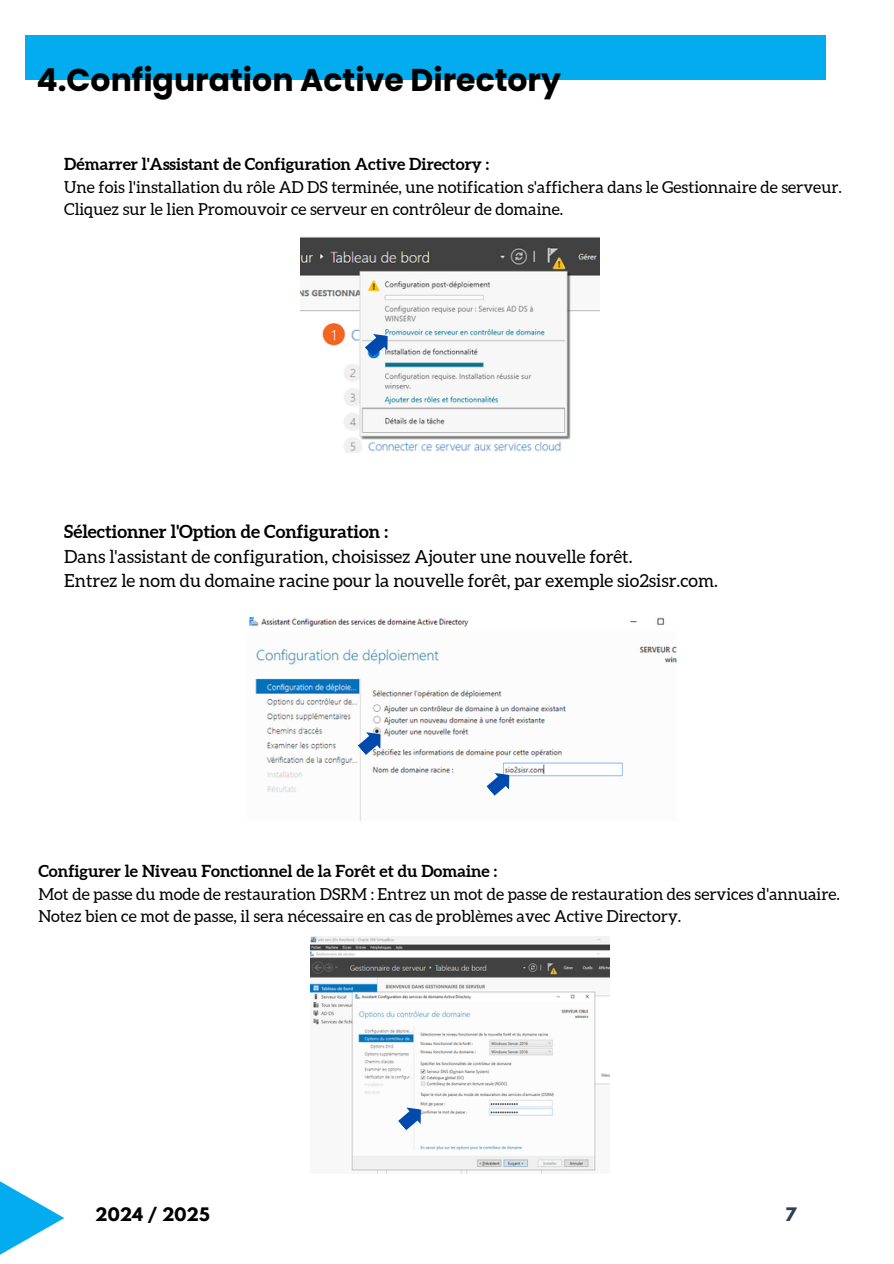
<style>
.page{position:relative;width:894px;height:1264px;background:#fff}
.page>*{position:absolute;margin:0;border:0;box-sizing:border-box;transform-origin:0 0}
.t1{font:700 31.5px "Poppins";color:#000}
.t2{font:18px "Aleo";color:#000}
.t3{font:700 18px "Aleo";color:#000}
.t4{font:16.5px/22.5px "Aleo";color:#000}
.t5{font:700 16.5px "Aleo";color:#000}
.t6{font:700 16.5px "League Spartan";color:#000}
.t7{font:700 16.5px "League Spartan";color:#2e3f51}
</style>
<div class="page">
<div style="left:25px;top:35px;width:800px;height:45px;background:#02acee"></div>
<svg style="left:0;top:1181px;width:64px;height:73px"></svg>
<img style="left:301px;top:237px;width:298px;height:215px">
<img style="left:248px;top:617px;width:428px;height:203px">
<svg style="left:364px;top:334px;width:23px;height:23px"></svg>
<svg style="left:357px;top:732px;width:23px;height:23px"></svg>
<svg style="left:486px;top:773px;width:23px;height:22px"></svg>
<img style="left:310px;top:936px;width:299px;height:237px">
<svg style="left:398px;top:1107px;width:23px;height:23px"></svg>
<p class="t1" style="left:36px;top:58px;width:526px">4.Configuration Active Directory</p>
<p class="t5" style="left:64px;top:154px;width:426px">Démarrer l'Assistant de Configuration Active Directory :</p>
<p class="t4" style="left:64px;top:175px;width:779px">Une fois l'installation du rôle AD DS terminée, une notification s'affichera dans le Gestionnaire de serveur.<br>Cliquez sur le lien Promouvoir ce serveur en contrôleur de domaine.</p>
<p class="t3" style="left:64px;top:521px;width:325px">Sélectionner l'Option de Configuration :</p>
<p class="t2" style="left:64px;top:546px;width:569px">Dans l'assistant de configuration, choisissez Ajouter une nouvelle forêt.</p>
<p class="t2" style="left:64px;top:570px;width:654px">Entrez le nom du domaine racine pour la nouvelle forêt, par exemple sio2sisr.com.</p>
<h2 class="t5" style="left:38px;top:861px;width:460px">Configurer le Niveau Fonctionnel de la Forêt et du Domaine :</h2>
<p class="t4" style="left:38px;top:882px;width:802px">Mot de passe du mode de restauration DSRM : Entrez un mot de passe de restauration des services d'annuaire.<br>Notez bien ce mot de passe, il sera nécessaire en cas de problèmes avec Active Directory.</p>
<p class="t6" style="left:95px;top:1206px;width:116px">2024 / 2025</p>
<p class="t7" style="left:785px;top:1206px;width:13px">7</p>
</div>
